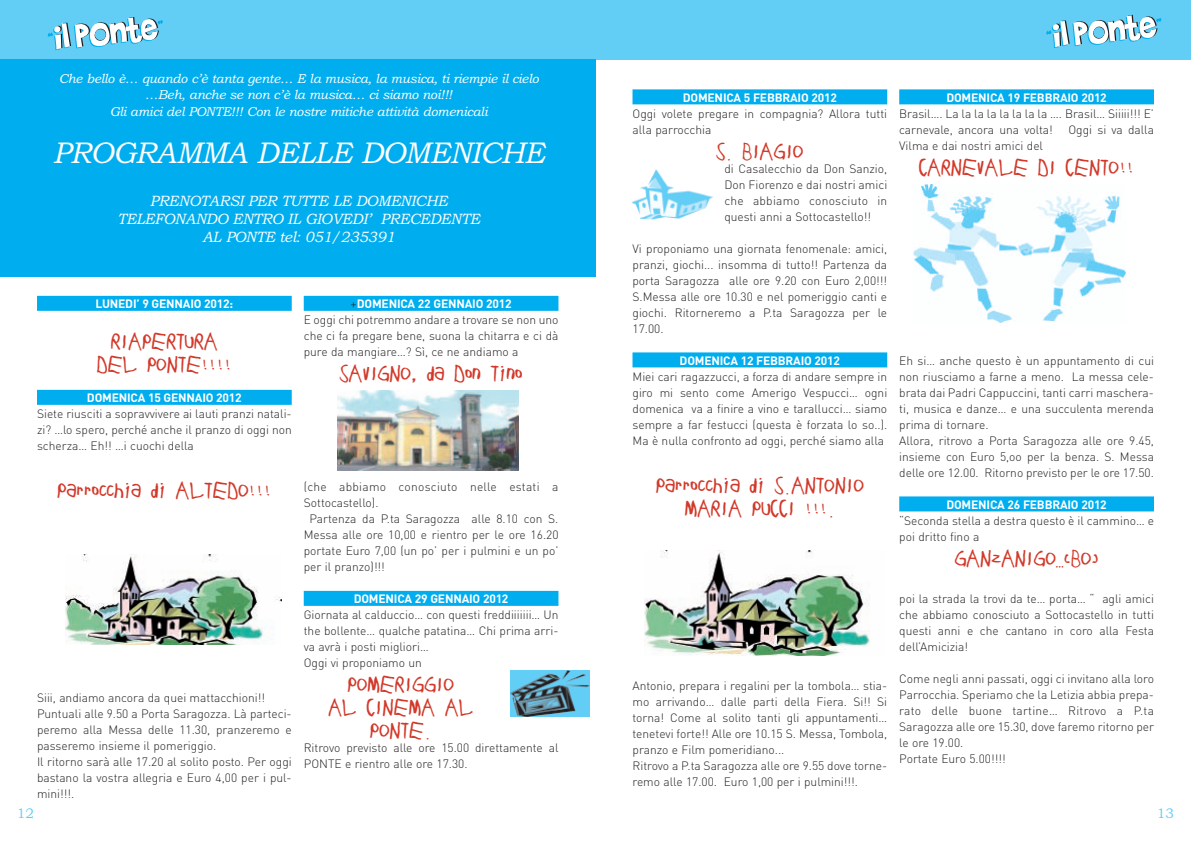
<style>
.page{position:relative;width:1191px;height:842px;background:#fff}
.page>*{position:absolute;margin:0;border:0;box-sizing:border-box;transform-origin:0 0}
.t1{font:italic 30px "Bookman Old Style";letter-spacing:-.02em;color:#fff}
.t2{font:18px/23px "Childs Play Age Seven";letter-spacing:-.015em;color:#d2392a;text-align:center}
.t3{font:italic 15px/18px "Bookman Old Style";letter-spacing:-.02em;color:#fff;text-align:center}
.t4{font:14px "Bookman Old Style";color:#62cdf5}
.t5{font:italic 13px/15.6px "Bookman Old Style";letter-spacing:-.02em;color:#fff;text-align:center}
.t6{font:300 12px/16px "DIN";color:#231f20}
.t7{font:700 12px "DIN";letter-spacing:-.015em;color:#fff}
.t8{font:300 12px "DIN";letter-spacing:.02em;color:#231f20}
.s1{font-weight:700;color:#fff}
</style>
<div class="page">
<div style="left:0;top:56px;width:595px;height:221px;background:#00aeef"></div>
<div style="left:0;top:0;width:596px;height:59px;background:#62cdf5"></div>
<svg style="left:48px;top:17px;width:115px;height:33px"></svg>
<div style="left:596px;top:0;width:595px;height:59px;background:#62cdf5"></div>
<svg style="left:1046px;top:15px;width:115px;height:33px"></svg>
<div style="left:37px;top:296px;width:255px;height:15px;background:#00aeef"></div>
<div style="left:37px;top:390px;width:255px;height:15px;background:#00aeef"></div>
<div style="left:304px;top:296px;width:254px;height:15px;background:#00aeef"></div>
<div style="left:304px;top:591px;width:254px;height:15px;background:#00aeef"></div>
<div style="left:632px;top:89px;width:255px;height:15px;background:#00aeef"></div>
<div style="left:632px;top:352px;width:255px;height:15px;background:#00aeef"></div>
<div style="left:899px;top:89px;width:255px;height:15px;background:#00aeef"></div>
<div style="left:899px;top:496px;width:255px;height:15px;background:#00aeef"></div>
<img style="left:913px;top:184px;width:212px;height:138px">
<img style="left:65px;top:555px;width:216px;height:90px">
<img style="left:337px;top:390px;width:181px;height:81px">
<img style="left:511px;top:671px;width:79px;height:46px">
<img style="left:631px;top:169px;width:82px;height:51px">
<img style="left:645px;top:550px;width:225px;height:105px">
<p class="t5" style="left:59px;top:71px;width:481px">Che bello è… quando c’è tanta gente… E la musica, la musica, ti riempie il cielo …Beh, anche se non c’è la musica… ci siamo noi!!!</p>
<p class="t5" style="left:110px;top:104px;width:379px">Gli amici del PONTE!!! Con le nostre mitiche attività domenicali</p>
<h1 class="t1" style="left:53px;top:135px;width:493px">PROGRAMMA DELLE DOMENICHE</h1>
<p class="t3" style="left:117px;top:192px;width:364px">PRENOTARSI PER TUTTE LE DOMENICHE<br>TELEFONANDO ENTRO IL GIOVEDI’ PRECEDENTE<br>AL PONTE tel: 051/235391</p>
<p class="t7" style="left:95px;top:297px;width:139px">LUNEDI’ 9 GENNAIO 2012:</p>
<h2 class="t2" style="left:97px;top:329px;width:136px">RIAPERTURA<br>DEL PONTE!!!!</h2>
<p class="t7" style="left:87px;top:391px;width:156px">DOMENICA 15 GENNAIO 2012</p>
<p class="t6" style="left:37px;top:406px;width:256px;text-align:justify">Siete riusciti a sopravvivere ai lauti pranzi natali&shy;zi? …lo spero, perché anche il pranzo di oggi non scherza… Eh!! …i cuochi della</p>
<h2 class="t2" style="left:57px;top:478px;width:216px">Parrocchia di ALTEDO!!!</h2>
<p class="t6" style="left:37px;top:690px;width:256px">Siii, andiamo ancora da quei mattacchioni!!<br>Puntuali alle 9.50 a Porta Saragozza. Là parteci&shy;peremo alla Messa delle 11.30, pranzeremo e passeremo insieme il pomeriggio.<br>Il ritorno sarà alle 17.20 al solito posto. Per oggi bastano la vostra allegria e Euro 4,00 per i pul&shy;mini!!!.</p>
<p class="t6" style="left:304px;top:296px;width:256px;text-indent:47px">+<span class="s1">DOMENICA 22 GENNAIO 2012<br></span>E oggi chi potremmo andare a trovare se non uno che ci fa pregare bene, suona la chitarra e ci dà pure da mangiare…? Sì, ce ne andiamo a</p>
<h2 class="t2" style="left:339px;top:361px;width:184px">SAVIGNO, da Don Tino</h2>
<p class="t8" style="left:304px;top:480px;width:256px">(che abbiamo conosciuto nelle estati a</p>
<p class="t6" style="left:304px;top:495px;width:76px">Sottocastello).</p>
<p class="t6" style="left:309px;top:511px;width:250px">Partenza da P.ta Saragozza alle 8.10 con S.</p>
<p class="t6" style="left:304px;top:527px;width:256px">Messa alle ore 10,00 e rientro per le ore 16.20</p>
<p class="t6" style="left:304px;top:543px;width:256px">portate Euro 7,00 (un po’ per i pulmini e un po’</p>
<p class="t6" style="left:304px;top:559px;width:83px">per il pranzo)!!!</p>
<p class="t7" style="left:354px;top:592px;width:156px">DOMENICA 29 GENNAIO 2012</p>
<p class="t6" style="left:304px;top:607px;width:256px">Giornata al calduccio… con questi freddiiiiiii… Un the bollente… qualche patatina… Chi prima arri&shy;va avrà i posti migliori…<br>Oggi vi proponiamo un</p>
<h2 class="t2" style="left:328px;top:672px;width:147px">POMERIGGIO<br>AL CINEMA AL<br>PONTE.</h2>
<p class="t6" style="left:304px;top:740px;width:256px">Ritrovo previsto alle ore 15.00 direttamente al<br>PONTE e rientro alle ore 17.30.</p>
<p class="t7" style="left:683px;top:90px;width:156px">DOMENICA 5 FEBBRAIO 2012</p>
<p class="t6" style="left:632px;top:105px;width:256px">Oggi volete pregare in compagnia? Allora tutti alla parrocchia</p>
<h2 class="t2" style="left:716px;top:139px;width:89px">S. BIAGIO</h2>
<p class="t6" style="left:724px;top:160px;width:164px;text-align:justify">di Casalecchio da Don Sanzio, Don Fiorenzo e dai nostri amici che abbiamo conosciuto in questi anni a Sottocastello!!</p>
<p class="t6" style="left:632px;top:240px;width:256px;text-align:justify">Vi proponiamo una giornata fenomenale: amici, pranzi, giochi... insomma di tutto!! Partenza da porta Saragozza alle ore 9.20 con Euro 2,00!!!<br>S.Messa alle ore 10.30 e nel pomeriggio canti e giochi. Ritorneremo a P.ta Saragozza per le 17.00.</p>
<p class="t7" style="left:679px;top:353px;width:162px">DOMENICA 12 FEBBRAIO 2012</p>
<p class="t6" style="left:632px;top:368px;width:256px;text-align:justify">Miei cari ragazzucci, a forza di andare sempre in giro mi sento come Amerigo Vespucci… ogni domenica va a finire a vino e tarallucci… siamo sempre a far festucci (questa è forzata lo so..).<br>Ma è nulla confronto ad oggi, perché siamo alla</p>
<h2 class="t2" style="left:656px;top:473px;width:210px">Parrocchia di S.ANTONIO<br>MARIA PUCCI !!!.</h2>
<p class="t6" style="left:632px;top:677px;width:256px">Antonio, prepara i regalini per la tombola… stia&shy;mo arrivando… dalle parti della Fiera. Si!! Si torna! Come al solito tanti gli appuntamenti… tenetevi forte!! Alle ore 10.15 S. Messa, Tombola, pranzo e Film pomeridiano...<br>Ritrovo a P.ta Saragozza alle ore 9.55 dove torne&shy;remo alle 17.00. Euro 1,00 per i pulmini!!!.</p>
<p class="t7" style="left:946px;top:90px;width:162px">DOMENICA 19 FEBBRAIO 2012</p>
<p class="t6" style="left:899px;top:105px;width:256px">Brasil…. La la la la la la la la …. Brasil… Siiiii!!! E’ carnevale, ancora una volta!</p>
<p class="t6" style="left:1068px;top:121px;width:87px">Oggi si va dalla</p>
<p class="t6" style="left:899px;top:137px;width:145px">Vilma e dai nostri amici del</p>
<h2 class="t2" style="left:919px;top:155px;width:217px">CARNEVALE DI CENTO!!</h2>
<p class="t6" style="left:899px;top:352px;width:256px">Eh si… anche questo è un appuntamento di cui non riusciamo a farne a meno. La messa cele&shy;brata dai Padri Cappuccini, tanti carri maschera&shy;ti, musica e danze… e una succulenta merenda prima di tornare.<br>Allora, ritrovo a Porta Saragozza alle ore 9.45, insieme con Euro 5,oo per la benza. S. Messa delle ore 12.00. Ritorno previsto per le ore 17.50.</p>
<p class="t7" style="left:946px;top:497px;width:162px">DOMENICA 26 FEBBRAIO 2012</p>
<p class="t6" style="left:899px;top:512px;width:256px">“Seconda stella a destra questo è il cammino… e poi dritto fino a</p>
<h2 class="t2" style="left:954px;top:546px;width:146px">GANZANIGO…(BO)</h2>
<p class="t6" style="left:899px;top:590px;width:256px;text-align:justify">poi la strada la trovi da te… porta… “ agli amici che abbiamo conosciuto a Sottocastello in tutti questi anni e che cantano in coro alla Festa dell’Amicizia!</p>
<p class="t6" style="left:899px;top:670px;width:256px">Come negli anni passati, oggi ci invitano alla loro Parrocchia. Speriamo che la Letizia abbia prepa&shy;rato delle buone tartine… Ritrovo a P.ta Saragozza alle ore 15.30, dove faremo ritorno per le ore 19.00.<br>Portate Euro 5.00!!!!</p>
<p class="t4" style="left:17px;top:805px;width:19px">12</p>
<p class="t4" style="left:1156px;top:805px;width:19px">13</p>
</div>
